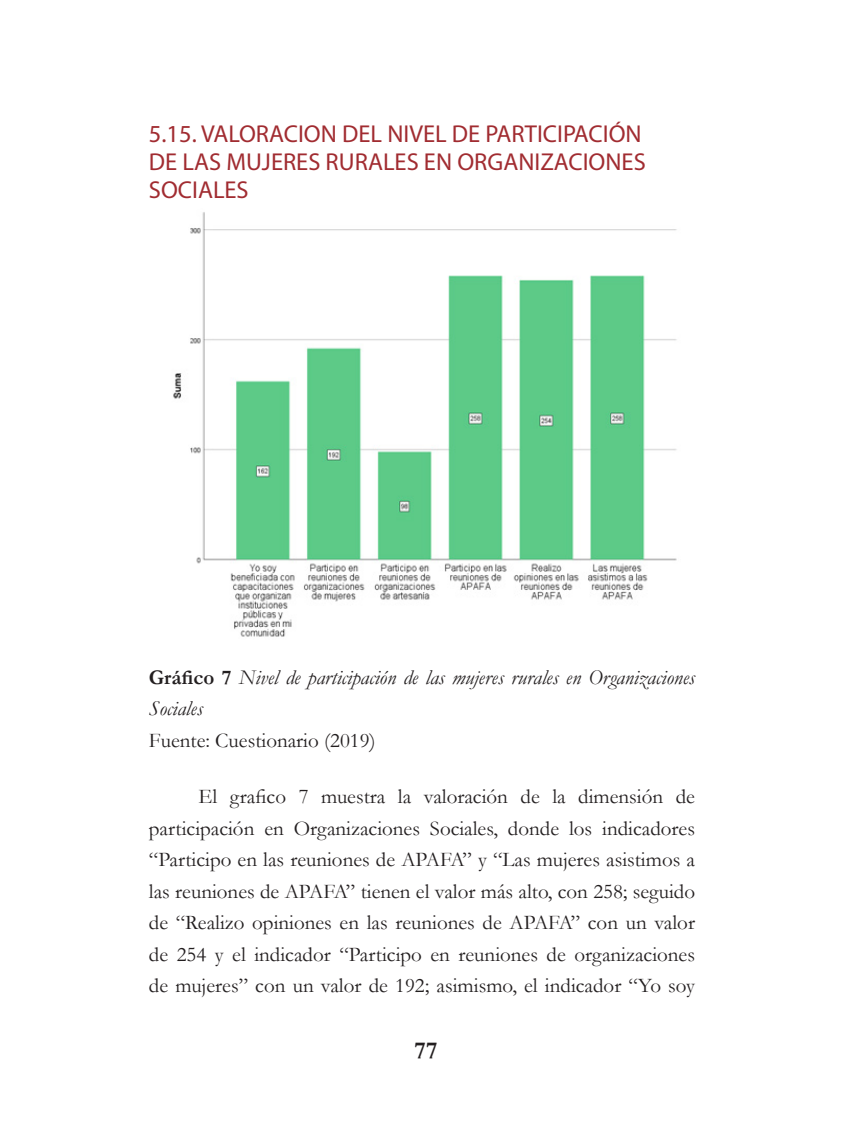
<style>
.page{position:relative;width:844px;height:1141px;background:#fff}
.page>*{position:absolute;margin:0;border:0;box-sizing:border-box;transform-origin:0 0}
.subtitulo{font:24.5px/28px "Myriad Pro";color:#a12c31}
.t1{font:700 24.5px "Garamond";color:#231f20}
.contenidoLibro{font:21px/31.5px "Garamond";color:#231f20;text-align:justify}
.contenidoLibro-2{font:italic 21px/31.5px "Garamond";color:#231f20}
.s1{font-weight:700;font-style:normal}
</style>
<div class="page">
<img style="left:173px;top:212px;width:504px;height:425px">
<p class="subtitulo" style="left:149px;top:120px;width:498px">5.15. VALORACION DEL NIVEL DE PARTICIPACIÓN<br>DE LAS MUJERES RURALES EN ORGANIZACIONES<br>SOCIALES</p>
<p class="contenidoLibro-2" style="left:149px;top:661px;width:547px"><span class="s1">Gráfico 7</span> Nivel de participación de las mujeres rurales en Organizaciones<br>Sociales</p>
<p class="contenidoLibro" style="left:149px;top:724px;width:228px">Fuente: Cuestionario (2019)</p>
<p class="contenidoLibro" style="left:149px;top:780px;width:547px;text-indent:50px">El grafico 7 muestra la valoración de la dimensión de participación en Organizaciones Sociales, donde los indicadores “Participo en las reuniones de APAFA” y “Las mujeres asistimos a las reuniones de APAFA” tienen el valor más alto, con 258; seguido de “Realizo opiniones en las reuniones de APAFA” con un valor de 254 y el indicador “Participo en reuniones de organizaciones de mujeres” con un valor de 192; asimismo, el indicador “Yo soy</p>
<p class="t1" style="left:414px;top:1033px;width:24px">77</p>
</div>
